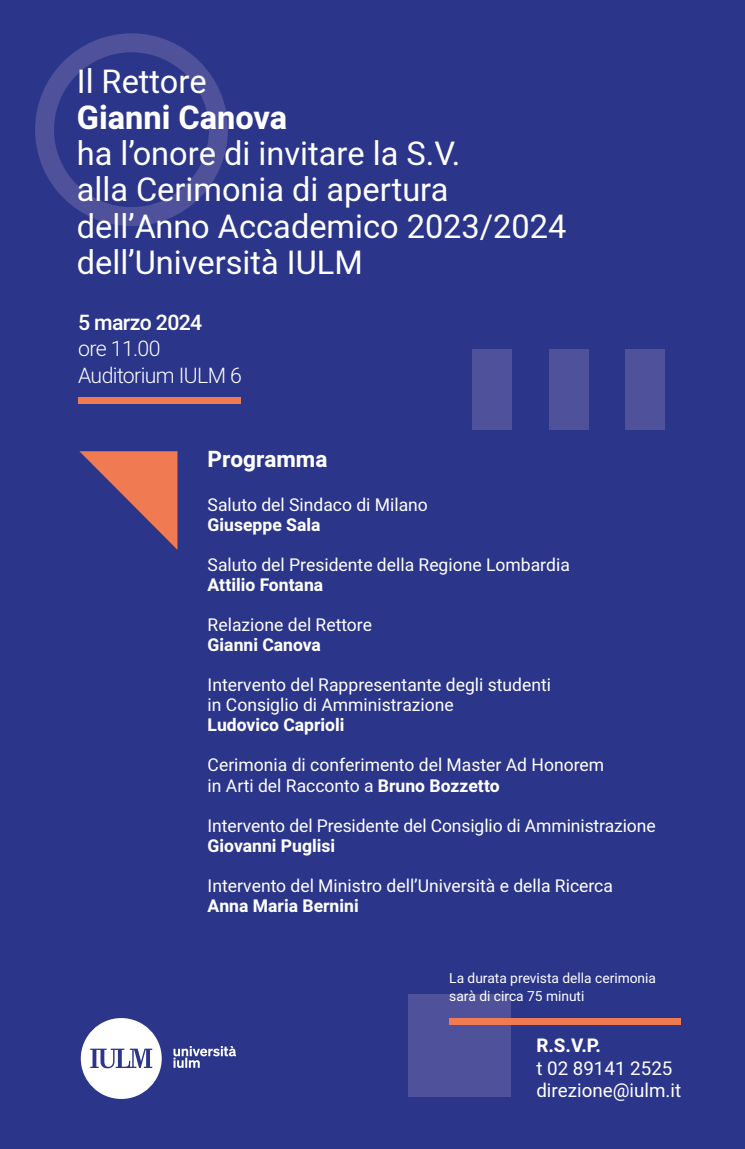
<style>
.page{position:relative;width:745px;height:1149px;background:#fff}
.page>*{position:absolute;margin:0;border:0;box-sizing:border-box;transform-origin:0 0}
.t1{font:32.5px/36.2px "Heebo";color:#fff}
.t2{font:700 32.5px "Heebo";color:#fff}
.t3{font:700 22.5px "Heebo";color:#fff}
.t4{font:300 21.25px/27px "Heebo";letter-spacing:-.03em;color:#fff}
.t5{font:500 21.25px "Heebo";letter-spacing:-.03em;color:#fff}
.t6{font:18.75px/22.5px "Heebo";color:#fff}
.t7{font:700 18.75px "Heebo";color:#fff}
.t8{font:17.5px/20px "Heebo";color:#fff}
.t9{font:700 17.5px "Heebo";color:#fff}
.t10{font:13.75px/18.8px "Heebo";color:#fff}
.s1{font-weight:700}
</style>
<div class="page">
<div style="left:0;top:0;width:744px;height:1148px;background:#2b358a"></div>
<div style="left:408px;top:993px;width:102px;height:103px;background:#4f529b"></div>
<div style="left:472px;top:349px;width:39px;height:80px;background:#4f529b"></div>
<svg style="left:79px;top:451px;width:98px;height:98px"></svg>
<div style="left:548px;top:349px;width:40px;height:80px;background:#4f529b"></div>
<div style="left:624px;top:349px;width:40px;height:80px;background:#4f529b"></div>
<svg style="left:35px;top:33px;width:193px;height:193px"></svg>
<svg style="left:173px;top:1046px;width:63px;height:21px"></svg>
<svg style="left:81px;top:1018px;width:81px;height:80px"></svg>
<div style="left:449px;top:1017px;width:231px;height:7px;background:#f07a52"></div>
<div style="left:78px;top:397px;width:162px;height:7px;background:#f07a52"></div>
<h1 class="t1" style="left:77px;top:63px;width:131px">Il Rettore</h1>
<h1 class="t2" style="left:77px;top:95px;width:212px">Gianni Canova</h1>
<h1 class="t1" style="left:77px;top:135px;width:491px">ha l’onore di invitare la S.V.<br>alla Cerimonia di apertura dell’Anno Accademico 2023/2024 dell’Università IULM</h1>
<p class="t5" style="left:78px;top:307px;width:126px">5 marzo 2024</p>
<p class="t4" style="left:78px;top:334px;width:165px">ore 11.00<br>Auditorium IULM 6</p>
<p class="t3" style="left:207px;top:443px;width:121px">Programma</p>
<p class="t8" style="left:207px;top:495px;width:222px">Saluto del Sindaco di Milano</p>
<p class="t9" style="left:207px;top:513px;width:114px">Giuseppe Sala</p>
<p class="t8" style="left:207px;top:555px;width:363px">Saluto del Presidente della Regione Lombardia</p>
<p class="t9" style="left:207px;top:573px;width:117px">Attilio Fontana</p>
<p class="t8" style="left:207px;top:615px;width:166px">Relazione del Rettore</p>
<p class="t9" style="left:207px;top:633px;width:115px">Gianni Canova</p>
<p class="t8" style="left:207px;top:675px;width:345px">Intervento del Rappresentante degli studenti in Consiglio di Amministrazione</p>
<p class="t9" style="left:207px;top:713px;width:138px">Ludovico Caprioli</p>
<p class="t8" style="left:207px;top:755px;width:398px">Cerimonia di conferimento del Master Ad Honorem in Arti del Racconto a <span class="s1">Bruno Bozzetto</span></p>
<p class="t8" style="left:207px;top:815px;width:449px">Intervento del Presidente del Consiglio di Amministrazione</p>
<p class="t9" style="left:207px;top:833px;width:129px">Giovanni Puglisi</p>
<p class="t8" style="left:207px;top:875px;width:406px">Intervento del Ministro dell’Università e della Ricerca</p>
<p class="t9" style="left:207px;top:893px;width:152px">Anna Maria Bernini</p>
<p class="t10" style="left:449px;top:968px;width:208px">La durata prevista della cerimonia sarà di circa 75 minuti</p>
<p class="t7" style="left:536px;top:1032px;width:66px">R.S.V.P.</p>
<p class="t6" style="left:536px;top:1056px;width:146px">t 02 89141 2525 direzione@iulm.it</p>
</div>
